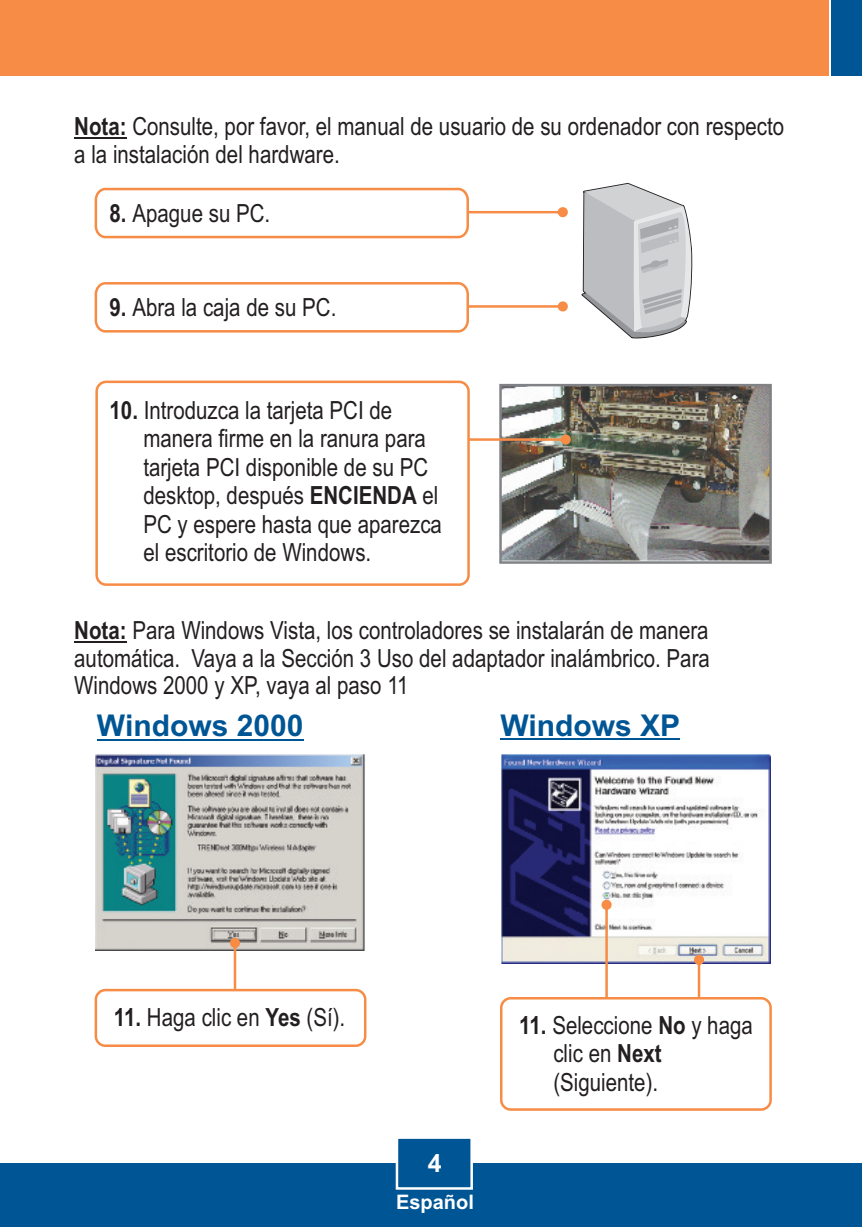
<style>
.page{position:relative;width:862px;height:1227px;background:#fff}
.page>*{position:absolute;margin:0;border:0;box-sizing:border-box;transform-origin:0 0}
.t1{font:700 30px "Arial";color:#005595}
.t2{font:25px/28.2px "Arial Narrow";color:#231f20}
.t3{font:700 25px "Arial";color:#fff}
.t4{font:700 20px "Arial";color:#fff}
.s1{font-weight:700}
</style>
<div class="page">
<div style="left:0;top:1163px;width:862px;height:64px;background:#005595"></div>
<div style="left:0;top:0;width:829px;height:76px;background:#f68c45"></div>
<div style="left:832px;top:0;width:30px;height:76px;background:#005595"></div>
<svg style="left:395px;top:1138px;width:78px;height:52px"></svg>
<img style="left:501px;top:754px;width:269px;height:210px">
<img style="left:503px;top:388px;width:265px;height:172px">
<div style="left:499px;top:384px;width:273px;height:180px;border:3px solid #808285"></div>
<svg style="left:470px;top:434px;width:101px;height:10px"></svg>
<div style="left:95px;top:380px;width:375px;height:206px;background:#fff;border:3px solid #f68c45;border-radius:9px"></div>
<svg style="left:94px;top:183px;width:599px;height:156px"></svg>
<svg style="left:694px;top:955px;width:10px;height:42px"></svg>
<svg style="left:601px;top:899px;width:10px;height:98px"></svg>
<div style="left:500px;top:997px;width:272px;height:113px;background:#fff;border:3px solid #f68c45;border-radius:9px"></div>
<img style="left:96px;top:754px;width:270px;height:196px">
<svg style="left:230px;top:938px;width:10px;height:51px"></svg>
<div style="left:95px;top:989px;width:271px;height:58px;background:#fff;border:3px solid #f68c45;border-radius:9px"></div>
<hr style="left:74px;top:137px;width:53px;height:1px;background:#231f20">
<hr style="left:74px;top:641px;width:53px;height:1px;background:#231f20">
<hr style="left:97px;top:739px;width:206px;height:1px;background:#005595">
<hr style="left:500px;top:739px;width:180px;height:1px;background:#005595">
<p class="t2" style="left:74px;top:114px;width:711px"><span class="s1">Nota:</span> Consulte, por favor, el manual de usuario de su ordenador con respecto a la instalación del hardware.</p>
<p class="t2" style="left:110px;top:201px;width:162px"><span class="s1">8.</span> Apague su PC.</p>
<p class="t2" style="left:110px;top:296px;width:228px"><span class="s1">9.</span> Abra la caja de su PC.</p>
<p class="t2" style="left:143px;top:398px;width:300px;text-indent:-34px"><span class="s1">10.</span> Introduzca la tarjeta PCI de manera firme en la ranura para tarjeta PCI disponible de su PC desktop, después <span class="s1">ENCIENDA</span> el<br>PC y espere hasta que aparezca el escritorio de Windows.</p>
<p class="t2" style="left:74px;top:619px;width:637px;line-height:27.5px;text-align:justify"><span class="s1">Nota:</span> Para Windows Vista, los controladores se instalarán de manera automática. Vaya a la Sección 3 Uso del adaptador inalámbrico. Para Windows 2000 y XP, vaya al paso 11</p>
<p class="t1" style="left:97px;top:714px;width:208px">Windows 2000</p>
<p class="t1" style="left:500px;top:714px;width:181px">Windows XP</p>
<p class="t2" style="left:114px;top:1005px;width:233px"><span class="s1">11.</span> Haga clic en <span class="s1">Yes</span> (Sí).</p>
<p class="t3" style="left:428px;top:1153px;width:15px">4</p>
<p class="t4" style="left:396px;top:1195px;width:79px">Español</p>
<p class="t2" style="left:553px;top:1013px;width:201px;text-indent:-34px"><span class="s1">11.</span> Seleccione <span class="s1">No</span> y haga clic en <span class="s1">Next </span>(Siguiente).</p>
</div>
